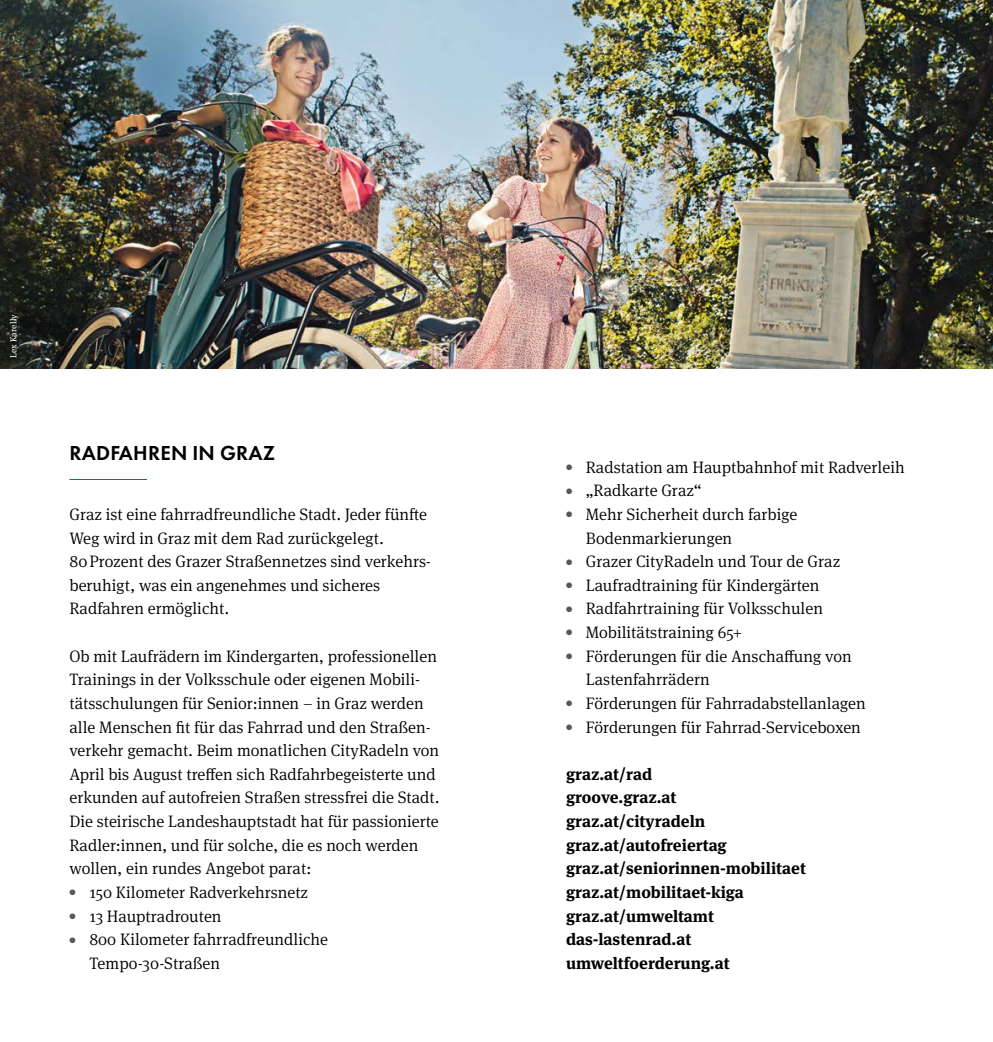
<style>
.page{position:relative;width:993px;height:1042px;background:#fff}
.page>*{position:absolute;margin:0;border:0;box-sizing:border-box;transform-origin:0 0}
.Überschrift_Ebene_2_H1{font:600 21px "Futura PT";letter-spacing:.01em;color:#000}
.Fliesstext_Flattersatz_P{font:300 16.62px/23.6px "Meta Serif Pro";color:#000}
.Fliesstext_Flattersatz_P-2{font:700 16.62px "Meta Serif Pro";color:#000}
.t1{font:8.75px "Meta Serif Pro";letter-spacing:.03em;color:#fff}
</style>
<div class="page">
<img style="left:0;top:0;width:992px;height:368px">
<hr style="left:69px;top:479px;width:78px;height:1px;background:#00709c">
<p class="t1" style="left:7px;top:358px;width:46px;rotate:-90deg">Lex Karelly</p>
<h1 class="Überschrift_Ebene_2_H1" style="left:70px;top:440px;width:207px">RADFAHREN IN GRAZ</h1>
<p class="Fliesstext_Flattersatz_P" style="left:69px;top:501px;width:361px">Graz ist eine fahrradfreundliche Stadt. Jeder fünfte Weg wird in Graz mit dem Rad zurückgelegt.<br>80Prozent des Grazer Straßennetzes sind verkehrs&shy;beruhigt, was ein angenehmes und sicheres Radfahren ermöglicht.</p>
<p class="Fliesstext_Flattersatz_P" style="left:69px;top:643px;width:371px">Ob mit Laufrädern im Kindergarten, professionellen Trainings in der Volksschule oder eigenen Mobili&shy;tätsschulungen für Senior:innen – in Graz werden alle Menschen fit für das Fahrrad und den Straßen&shy;verkehr gemacht. Beim monatlichen CityRadeln von April bis August treffen sich Radfahrbegeisterte und erkunden auf autofreien Straßen stressfrei die Stadt.<br>Die steirische Landeshauptstadt hat für passionierte Radler:innen, und für solche, die es noch werden wollen, ein rundes Angebot parat:</p>
<p class="Fliesstext_Flattersatz_P" style="left:69px;top:879px;width:240px"><sup>●</sup> 150 Kilometer Radverkehrsnetz</p>
<p class="Fliesstext_Flattersatz_P" style="left:69px;top:903px;width:153px"><sup>●</sup> 13 Hauptradrouten</p>
<p class="Fliesstext_Flattersatz_P" style="left:89px;top:927px;width:240px;text-indent:-20px"><sup>●</sup> 800 Kilometer fahrradfreundliche<br>Tempo-30-Straßen</p>
<p class="Fliesstext_Flattersatz_P" style="left:566px;top:454px;width:340px"><sup>●</sup> Radstation am Hauptbahnhof mit Radverleih</p>
<p class="Fliesstext_Flattersatz_P" style="left:566px;top:478px;width:137px"><sup>●</sup> „Radkarte Graz“</p>
<p class="Fliesstext_Flattersatz_P" style="left:585px;top:501px;width:213px;text-indent:-20px"><sup>●</sup> Mehr Sicherheit durch farbige<br>Bodenmarkierungen</p>
<p class="Fliesstext_Flattersatz_P" style="left:566px;top:549px;width:275px"><sup>●</sup> Grazer CityRadeln und Tour de Graz</p>
<p class="Fliesstext_Flattersatz_P" style="left:566px;top:572px;width:255px"><sup>●</sup> Laufradtraining für Kindergärten</p>
<p class="Fliesstext_Flattersatz_P" style="left:566px;top:596px;width:258px"><sup>●</sup> Radfahrtraining für Volksschulen</p>
<p class="Fliesstext_Flattersatz_P" style="left:566px;top:620px;width:178px"><sup>●</sup> Mobilitätstraining 65+</p>
<p class="Fliesstext_Flattersatz_P" style="left:585px;top:643px;width:267px;text-indent:-20px"><sup>●</sup> Förderungen für die Anschaffung von<br>Lastenfahrrädern</p>
<p class="Fliesstext_Flattersatz_P" style="left:566px;top:690px;width:301px"><sup>●</sup> Förderungen für Fahrradabstellanlagen</p>
<p class="Fliesstext_Flattersatz_P" style="left:566px;top:714px;width:296px"><sup>●</sup> Förderungen für Fahrrad-Serviceboxen</p>
<p class="Fliesstext_Flattersatz_P-2" style="left:566px;top:761px;width:88px">graz.at/rad</p>
<p class="Fliesstext_Flattersatz_P-2" style="left:566px;top:784px;width:112px">groove.graz.at</p>
<p class="Fliesstext_Flattersatz_P-2" style="left:566px;top:808px;width:141px">graz.at/cityradeln</p>
<p class="Fliesstext_Flattersatz_P-2" style="left:566px;top:831px;width:162px">graz.at/autofreiertag</p>
<p class="Fliesstext_Flattersatz_P-2" style="left:566px;top:855px;width:241px">graz.at/seniorinnen-mobilitaet</p>
<p class="Fliesstext_Flattersatz_P-2" style="left:566px;top:879px;width:179px">graz.at/mobilitaet-kiga</p>
<p class="Fliesstext_Flattersatz_P-2" style="left:566px;top:902px;width:149px">graz.at/umweltamt</p>
<p class="Fliesstext_Flattersatz_P-2" style="left:566px;top:926px;width:127px">das-lastenrad.at</p>
<p class="Fliesstext_Flattersatz_P-2" style="left:566px;top:950px;width:165px">umweltfoerderung.at</p>
</div>
